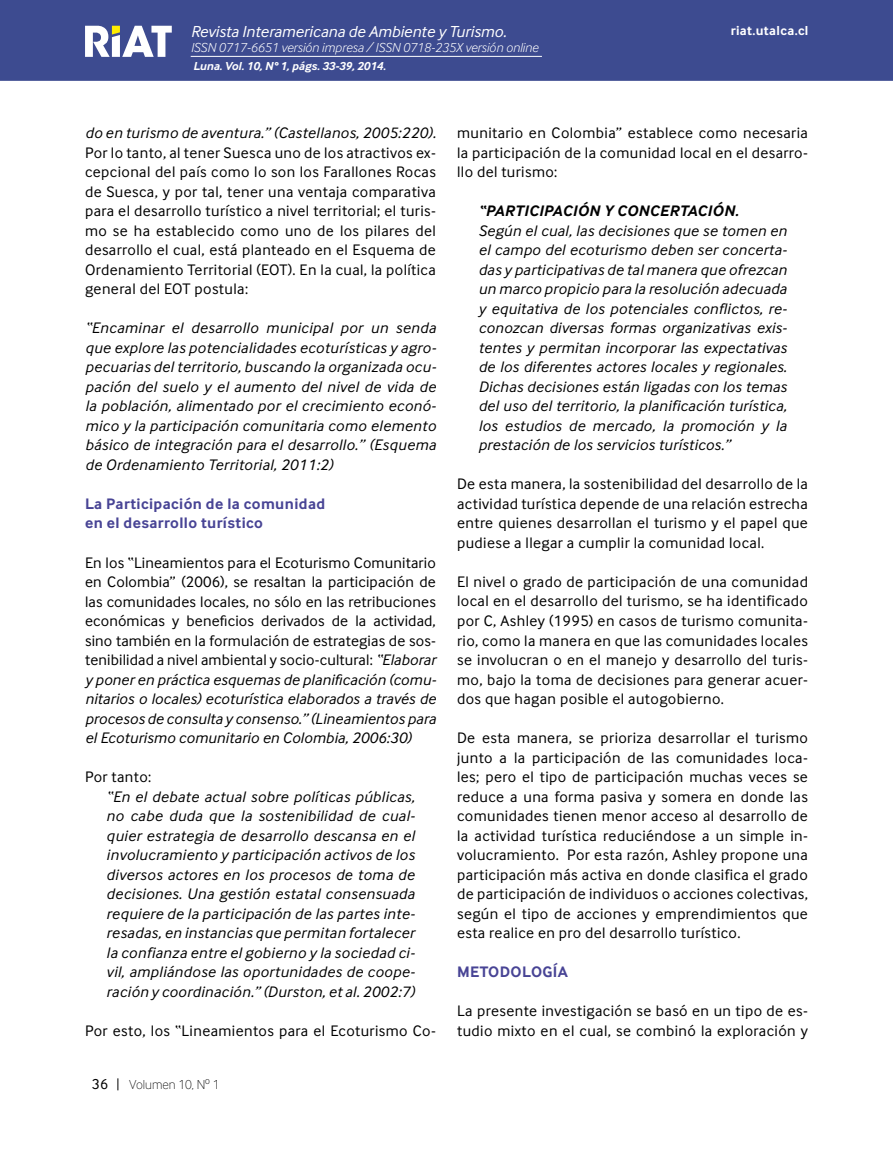
<style>
.page{position:relative;width:893px;height:1149px;background:#fff}
.page>*{position:absolute;margin:0;border:0;box-sizing:border-box;transform-origin:0 0}
.t1{font:italic 16.5px "Inter Face";color:#fff}
.t2{font:15.75px/19.5px "Inter Face";letter-spacing:.025em;color:#000;text-align:justify}
.t3{font:italic 15.75px/19.5px "Inter Face";letter-spacing:.025em;color:#000;text-align:justify}
.t4{font:700 15.75px/19.5px "Inter Face";letter-spacing:.025em;color:#484495}
.t5{font:italic 700 15.75px "Inter Face";letter-spacing:.025em;color:#000}
.t6{font:15px "Inter Face";color:#000}
.t7{font:italic 300 13.5px "Inter Face";color:#fff}
.t8{font:700 13.5px "Inter Face";letter-spacing:.025em;color:#fff}
.t9{font:100 13.5px "Inter Face";color:#000}
.t10{font:italic 700 12px "Inter Face";color:#fff}
.s1{font-style:italic}
</style>
<div class="page">
<div style="left:0;top:0;width:893px;height:81px;background:#3d4b90"></div>
<svg style="left:85px;top:26px;width:87px;height:31px"></svg>
<hr style="left:191px;top:56px;width:351px;height:1px;background:#fff">
<p class="t1" style="left:191px;top:22px;width:317px">Revista Interamericana de Ambiente y Turismo.</p>
<p class="t7" style="left:191px;top:39px;width:349px">ISSN 0717-6651 versión impresa / ISSN 0718-235X versión online</p>
<p class="t10" style="left:193px;top:59px;width:194px">Luna. Vol. 10, N° 1, págs. 33-39, 2014.</p>
<p class="t8" style="left:731px;top:22px;width:79px">riat.utalca.cl</p>
<p class="t3" style="left:85px;top:123px;width:352px">do en turismo de aventura.” (Castellanos, 2005:220).</p>
<p class="t2" style="left:85px;top:142px;width:352px">Por lo tanto, al tener Suesca uno de los atractivos ex&shy;cepcional del país como lo son los Farallones Rocas de Suesca, y por tal, tener una ventaja comparativa para el desarrollo turístico a nivel territorial; el turis&shy;mo se ha establecido como uno de los pilares del desarrollo el cual, está planteado en el Esquema de Ordenamiento Territorial (EOT). En la cual, la política general del EOT postula:</p>
<p class="t3" style="left:85px;top:318px;width:353px">“Encaminar el desarrollo municipal por un senda que explore las potencialidades ecoturísticas y agro&shy;pecuarias del territorio, buscando la organizada ocu&shy;pación del suelo y el aumento del nivel de vida de la población, alimentado por el crecimiento econó&shy;mico y la participación comunitaria como elemento básico de integración para el desarrollo.” (Esquema de Ordenamiento Territorial, 2011:2)</p>
<p class="t4" style="left:85px;top:493px;width:242px">La Participación de la comunidad en el desarrollo turístico</p>
<p class="t2" style="left:85px;top:552px;width:353px">En los “Lineamientos para el Ecoturismo Comunitario en Colombia” (2006), se resaltan la participación de las comunidades locales, no sólo en las retribuciones económicas y beneficios derivados de la actividad, sino también en la formulación de estrategias de sos&shy;tenibilidad a nivel ambiental y socio-cultural: <span class="s1">“Elaborar y poner en práctica esquemas de planificación (comu&shy;nitarios o locales) ecoturística elaborados a través de procesos de consulta y consenso.” (Lineamientos para el Ecoturismo comunitario en Colombia, 2006:30)</span></p>
<p class="t2" style="left:85px;top:766px;width:68px">Por tanto:</p>
<p class="t3" style="left:106px;top:786px;width:310px">“En el debate actual sobre políticas públicas, no cabe duda que la sostenibilidad de cual&shy;quier estrategia de desarrollo descansa en el involucramiento y participación activos de los diversos actores en los procesos de toma de decisiones. Una gestión estatal consensuada requiere de la participación de las partes inte&shy;resadas, en instancias que permitan fortalecer la confianza entre el gobierno y la sociedad ci&shy;vil, ampliándose las oportunidades de coope&shy;ración y coordinación.” (Durston, et al. 2002:7)</p>
<p class="t2" style="left:85px;top:1020px;width:352px">Por esto, los “Lineamientos para el Ecoturismo Co-</p>
<p class="t6" style="left:92px;top:1075px;width:18px">36</p>
<p class="t9" style="left:129px;top:1076px;width:92px">Volumen 10, Nº 1</p>
<p class="t2" style="left:457px;top:123px;width:352px">munitario en Colombia” establece como necesaria la participación de la comunidad local en el desarro&shy;llo del turismo:</p>
<p class="t5" style="left:478px;top:202px;width:262px">“PARTICIPACIÓN Y CONCERTACIÓN.</p>
<p class="t3" style="left:478px;top:221px;width:310px">Según el cual, las decisiones que se tomen en el campo del ecoturismo deben ser concerta&shy;das y participativas de tal manera que ofrezcan un marco propicio para la resolución adecuada y equitativa de los potenciales conflictos, re&shy;conozcan diversas formas organizativas exis&shy;tentes y permitan incorporar las expectativas de los diferentes actores locales y regionales.<br>Dichas decisiones están ligadas con los temas del uso del territorio, la planificación turística, los estudios de mercado, la promoción y la prestación de los servicios turísticos.”</p>
<p class="t2" style="left:457px;top:474px;width:352px">De esta manera, la sostenibilidad del desarrollo de la actividad turística depende de una relación estrecha entre quienes desarrollan el turismo y el papel que pudiese a llegar a cumplir la comunidad local.</p>
<p class="t2" style="left:457px;top:571px;width:352px">El nivel o grado de participación de una comunidad local en el desarrollo del turismo, se ha identificado por C, Ashley (1995) en casos de turismo comunita&shy;rio, como la manera en que las comunidades locales se involucran o en el manejo y desarrollo del turis&shy;mo, bajo la toma de decisiones para generar acuer&shy;dos que hagan posible el autogobierno.</p>
<p class="t2" style="left:457px;top:727px;width:352px">De esta manera, se prioriza desarrollar el turismo junto a la participación de las comunidades loca&shy;les; pero el tipo de participación muchas veces se reduce a una forma pasiva y somera en donde las comunidades tienen menor acceso al desarrollo de la actividad turística reduciéndose a un simple in&shy;volucramiento. Por esta razón, Ashley propone una participación más activa en donde clasifica el grado de participación de individuos o acciones colectivas, según el tipo de acciones y emprendimientos que esta realice en pro del desarrollo turístico.</p>
<p class="t4" style="left:457px;top:961px;width:112px">METODOLOGÍA</p>
<p class="t2" style="left:457px;top:1000px;width:352px">La presente investigación se basó en un tipo de es&shy;tudio mixto en el cual, se combinó la exploración y</p>
</div>
